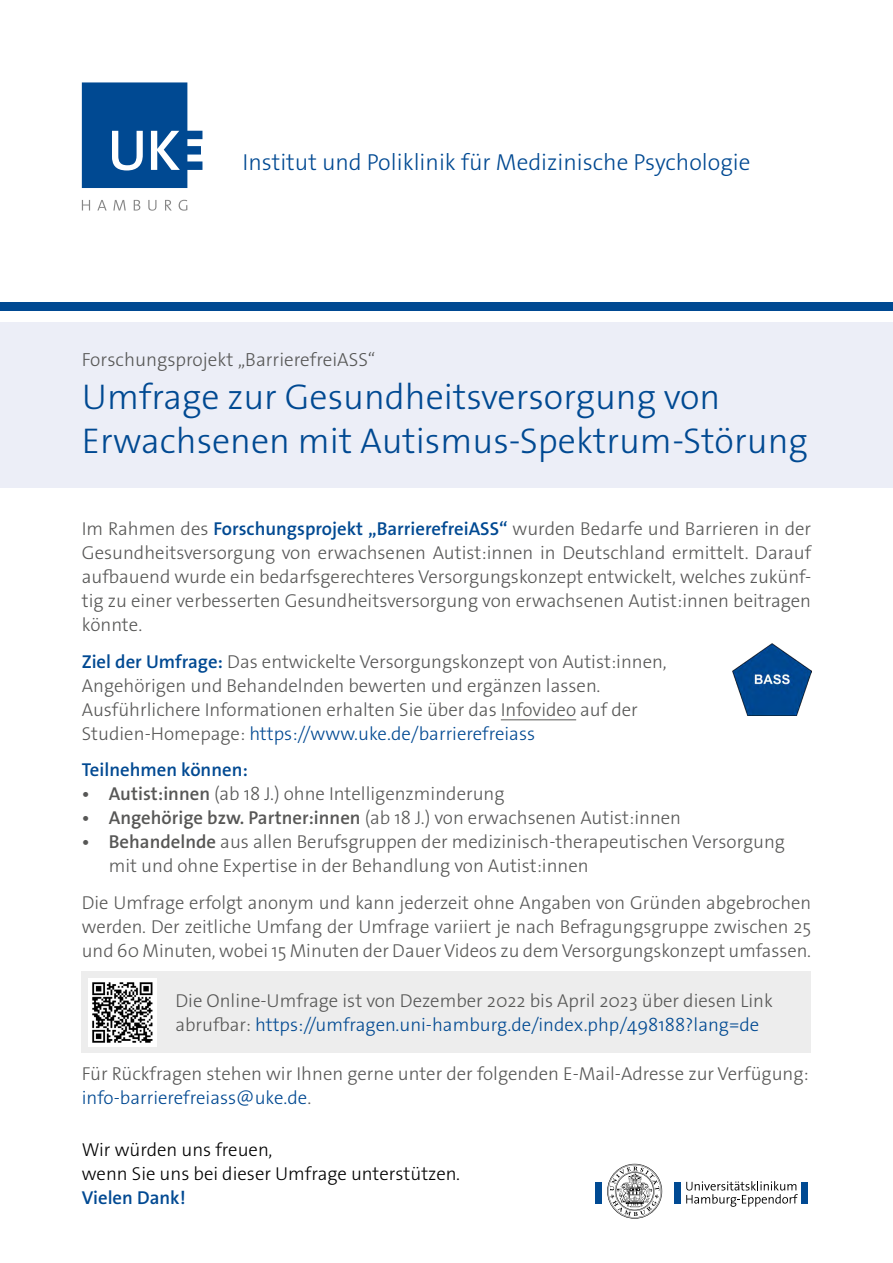
<style>
.page{position:relative;width:893px;height:1263px;background:#fff}
.page>*{position:absolute;margin:0;border:0;box-sizing:border-box;transform-origin:0 0}
.t1{font:300 36px "The Sans Os F";color:#004992}
.t2{font:300 23.25px "The Sans Os F";color:#004992}
.t3{font:300 19.05px "The Sans Os F";color:#575756}
.t4{font:300 18.75px/24px "The Sans Os F";color:#575756}
.t5{font:300 18.75px/24px "The Sans Os F";color:#000}
.t6{font:600 18.75px "The Sans Os F";color:#004992}
.s1{font-weight:600;color:#004992}
.s2{color:#004992}
.s3{font-weight:600}
</style>
<div class="page">
<div style="left:82px;top:972px;width:729px;height:81px;background:#ededed"></div>
<div style="left:0;top:302px;width:893px;height:9px;background:#004992"></div>
<svg style="left:82px;top:82px;width:120px;height:106px;background:#2e69a5"></svg>
<svg style="left:82px;top:200px;width:8px;height:10px"></svg>
<svg style="left:97px;top:200px;width:10px;height:10px"></svg>
<svg style="left:113px;top:200px;width:13px;height:10px"></svg>
<svg style="left:134px;top:200px;width:6px;height:11px"></svg>
<svg style="left:148px;top:200px;width:8px;height:11px"></svg>
<svg style="left:165px;top:200px;width:6px;height:10px"></svg>
<svg style="left:179px;top:200px;width:8px;height:11px"></svg>
<div style="left:0;top:322px;width:893px;height:165px;background:#eceef7"></div>
<hr style="left:501px;top:719px;width:75px;height:1px;background:#575756">
<img style="left:88px;top:978px;width:68px;height:68px">
<div style="left:595px;top:1182px;width:6px;height:21px;background:#004a93"></div>
<div style="left:674px;top:1182px;width:6px;height:21px;background:#004a93"></div>
<svg style="left:607px;top:1164px;width:55px;height:55px"></svg>
<svg style="left:686px;top:1181px;width:112px;height:26px"></svg>
<div style="left:802px;top:1182px;width:6px;height:21px;background:#004a93"></div>
<img style="left:732px;top:643px;width:79px;height:72px">
<p class="t2" style="left:242px;top:147px;width:510px">Institut und Poliklinik für Medizinische Psychologie</p>
<p class="t3" style="left:82px;top:347px;width:295px">Forschungsprojekt „BarrierefreiASS“</p>
<p class="t1" style="left:82px;top:374px;width:640px">Umfrage zur Gesundheitsversorgung von</p>
<p class="t1" style="left:82px;top:417px;width:727px">Erwachsenen mit Autismus-Spektrum-Störung</p>
<p class="t4" style="left:82px;top:517px;width:731px;text-align:justify">Im Rahmen des <span class="s1">Forschungsprojekt „BarrierefreiASS“</span> wurden Bedarfe und Barrieren in der Gesundheitsversorgung von erwachsenen Autist:innen in Deutschland ermittelt. Darauf aufbauend wurde ein bedarfsgerechteres Versorgungskonzept entwickelt, welches zukünf&shy;tig zu einer verbesserten Gesundheitsversorgung von erwachsenen Autist:innen beitragen könnte.</p>
<p class="t4" style="left:82px;top:649px;width:586px"><span class="s1">Ziel der Umfrage:</span> Das entwickelte Versorgungskonzept von Autist:innen,<br>Angehörigen und Behandelnden bewerten und ergänzen lassen.</p>
<p class="t4" style="left:82px;top:697px;width:558px">Ausführlichere Informationen erhalten Sie über das Infovideo auf der<br>Studien-Homepage: <span class="s2">https://www.uke.de/barrierefreiass</span></p>
<p class="t6" style="left:82px;top:758px;width:168px">Teilnehmen können:</p>
<p class="t4" style="left:82px;top:782px;width:424px"><span class="s3">• Autist:innen</span> (ab 18 J.) ohne Intelligenzminderung</p>
<p class="t4" style="left:82px;top:806px;width:601px"><span class="s3">• Angehörige bzw. Partner:innen</span> (ab 18 J.) von erwachsenen Autist:innen</p>
<p class="t4" style="left:109px;top:830px;width:678px;text-indent:-27px"><span class="s3">• Behandelnde</span> aus allen Berufsgruppen der medizinisch-therapeutischen Versorgung mit und ohne Expertise in der Behandlung von Autist:innen</p>
<p class="t4" style="left:82px;top:891px;width:731px;text-align:justify">Die Umfrage erfolgt anonym und kann jederzeit ohne Angaben von Gründen abgebrochen werden. Der zeitliche Umfang der Umfrage variiert je nach Befragungsgruppe zwischen 25 und 60 Minuten, wobei 15 Minuten der Dauer Videos zu dem Versorgungskonzept umfassen.</p>
<p class="t4" style="left:175px;top:988px;width:599px">Die Online-Umfrage ist von Dezember 2022 bis April 2023 über diesen Link abrufbar: <span class="s2">https://umfragen.uni-hamburg.de/index.php/498188?lang=de</span></p>
<p class="t4" style="left:82px;top:1062px;width:728px">Für Rückfragen stehen wir Ihnen gerne unter der folgenden E-Mail-Adresse zur Verfügung: <span class="s2">info-barrierefreiass@uke.de</span>.</p>
<p class="t5" style="left:82px;top:1138px;width:380px">Wir würden uns freuen,<br>wenn Sie uns bei dieser Umfrage unterstützen.</p>
<p class="t6" style="left:82px;top:1185px;width:105px">Vielen Dank!</p>
</div>
